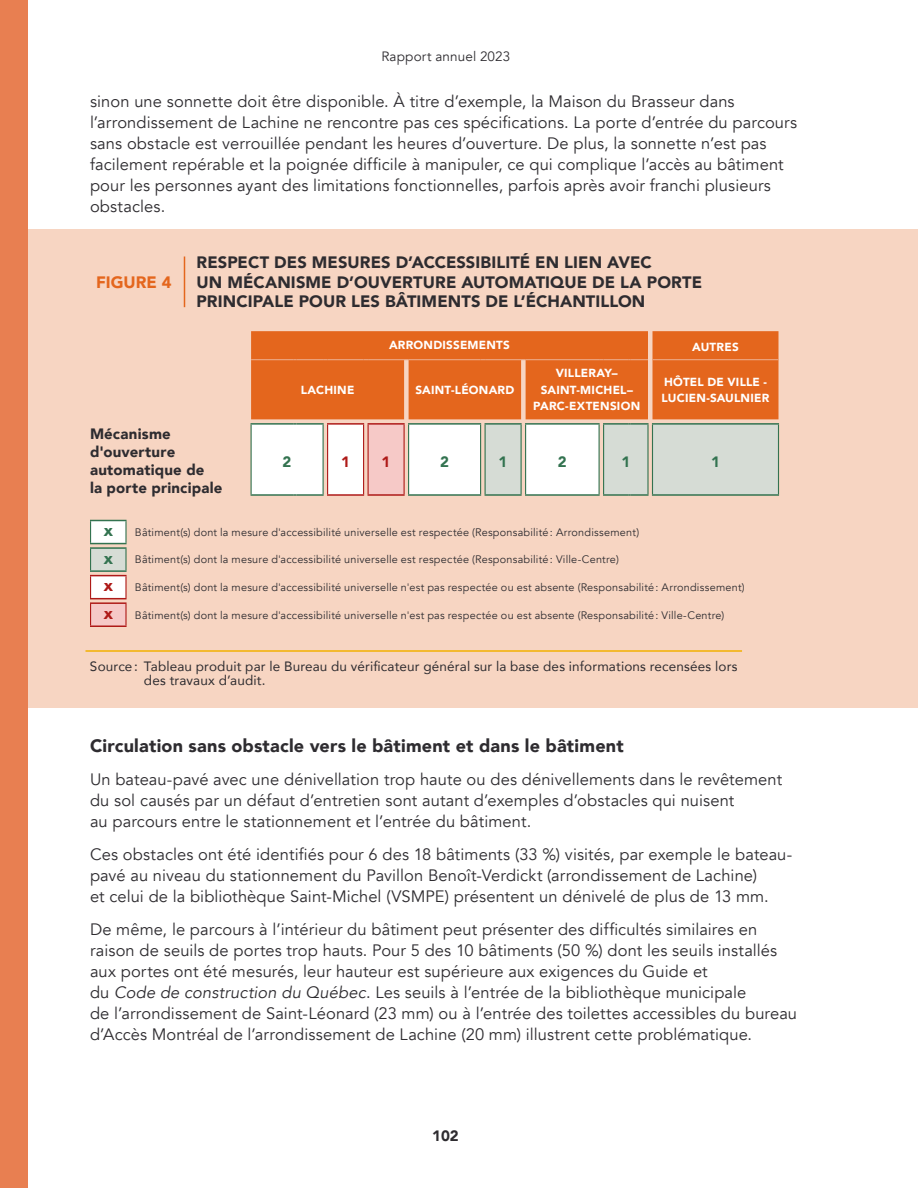
<style>
.page{position:relative;width:918px;height:1188px;background:#fff}
.page>*{position:absolute;margin:0;border:0;box-sizing:border-box;transform-origin:0 0}
.t1{font:900 18px "Avenir";letter-spacing:.01em;color:#2e2c30}
.t2{font:16.5px/21px "Avenir";letter-spacing:.005em;color:#2e2c30}
.t3{font:900 16.5px/19.5px "Avenir";letter-spacing:.005em;color:#2e2c30}
.t4{font:900 16.5px "Avenir";letter-spacing:.005em;color:#e4661d}
.t5{font:900 16.5px "Avenir";color:#337350}
.t6{font:900 16.5px "Avenir";color:#ae1a18}
.t7{font:900 15px/18px "Avenir";letter-spacing:.015em;color:#2e2c30}
.t8{font:900 15px "Avenir";color:#337350}
.t9{font:900 15px "Avenir";color:#ae1a18}
.t10{font:13.5px/15px "Avenir";letter-spacing:.01em;color:#2e2c30}
.t11{font:13.5px "Avenir";letter-spacing:.01em;color:#2e2c30}
.t12{font:900 11.7px/16.5px "Avenir";letter-spacing:.02em;color:#fff;text-align:center}
.t13{font:10.8px "Avenir";letter-spacing:.02em;color:#2e2c30}
.s1{font-style:italic}
</style>
<div class="page">
<div style="left:0;top:229px;width:918px;height:478px;background:#f7d5c2"></div>
<hr style="left:917px;top:89px;width:1px;height:588px;background:#f7d5c2">
<hr style="left:86px;top:650px;width:656px;height:2px;background:#f3b002">
<hr style="left:184px;top:257px;width:1px;height:50px;background:#e4661d">
<div style="left:251px;top:331px;width:527px;height:88px;background:#e4661d"></div>
<hr style="left:251px;top:359px;width:42px;height:1px;background:#eda885">
<svg style="left:293px;top:359px;width:35px;height:1px"></svg>
<hr style="left:328px;top:359px;width:36px;height:1px;background:#eda885">
<hr style="left:368px;top:359px;width:36px;height:1px;background:#eda885">
<hr style="left:409px;top:359px;width:72px;height:1px;background:#eda885">
<hr style="left:485px;top:359px;width:36px;height:1px;background:#eda885">
<hr style="left:526px;top:359px;width:73px;height:1px;background:#eda885">
<svg style="left:599px;top:359px;width:49px;height:1px"></svg>
<hr style="left:652px;top:359px;width:126px;height:1px;background:#eda885">
<hr style="left:778px;top:425px;width:1px;height:69px;background:#337350">
<svg style="left:251px;top:423px;width:527px;height:73px;background:#e4e2dd"></svg>
<hr style="left:652px;top:423px;width:127px;height:2px;background:#337350">
<hr style="left:652px;top:494px;width:127px;height:2px;background:#337350">
<hr style="left:125px;top:576px;width:2px;height:22px;background:#ae1a18">
<hr style="left:125px;top:604px;width:2px;height:22px;background:#ae1a18">
<hr style="left:125px;top:521px;width:2px;height:22px;background:#337350">
<svg style="left:90px;top:521px;width:36px;height:105px"></svg>
<hr style="left:125px;top:549px;width:2px;height:21px;background:#337350">
<hr style="left:90px;top:520px;width:37px;height:1px;background:#337350">
<hr style="left:90px;top:543px;width:37px;height:1px;background:#337350">
<hr style="left:90px;top:547px;width:37px;height:2px;background:#337350">
<hr style="left:90px;top:570px;width:37px;height:2px;background:#337350">
<hr style="left:90px;top:575px;width:37px;height:1px;background:#ae1a18">
<hr style="left:90px;top:598px;width:37px;height:1px;background:#ae1a18">
<hr style="left:90px;top:602px;width:37px;height:2px;background:#ae1a18">
<hr style="left:90px;top:626px;width:37px;height:1px;background:#ae1a18">
<div style="left:0;top:0;width:27px;height:1188px;background:#e87f51"></div>
<p class="t11" style="left:382px;top:48px;width:130px">Rapport annuel 2023</p>
<p class="t2" style="left:90px;top:91px;width:709px">sinon une sonnette doit être disponible. À titre d’exemple, la Maison du Brasseur dans l’arrondissement de Lachine ne rencontre pas ces spécifications. La porte d’entrée du parcours sans obstacle est verrouillée pendant les heures d’ouverture. De plus, la sonnette n’est pas facilement repérable et la poignée difficile à manipuler, ce qui complique l’accès au bâtiment pour les personnes ayant des limitations fonctionnelles, parfois après avoir franchi plusieurs obstacles.</p>
<p class="t4" style="left:96px;top:268px;width:77px">FIGURE 4</p>
<p class="t3" style="left:197px;top:252px;width:507px">RESPECT DES MESURES D’ACCESSIBILITÉ EN LIEN AVEC<br>UN MÉCANISME D’OUVERTURE AUTOMATIQUE DE LA PORTE<br>PRINCIPALE POUR LES BÂTIMENTS DE L’ÉCHANTILLON</p>
<p class="t12" style="left:389px;top:336px;width:122px">ARRONDISSEMENTS</p>
<p class="t12" style="left:692px;top:339px;width:48px">AUTRES</p>
<p class="t12" style="left:301px;top:381px;width:55px">LACHINE</p>
<p class="t12" style="left:415px;top:381px;width:101px">SAINT-LÉONARD</p>
<p class="t12" style="left:533px;top:365px;width:108px">VILLERAY–<br>SAINT-MICHEL–<br>PARC-EXTENSION</p>
<p class="t12" style="left:662px;top:373px;width:109px;text-align:left">HÔTEL DE VILLE -<br>LUCIEN-SAULNIER</p>
<p class="t7" style="left:90px;top:424px;width:134px">Mécanisme d'ouverture automatique de<br>la porte principale</p>
<p class="t8" style="left:283px;top:449px;width:10px">2</p>
<p class="t9" style="left:341px;top:449px;width:10px">1</p>
<p class="t9" style="left:382px;top:449px;width:10px">1</p>
<p class="t8" style="left:440px;top:449px;width:10px">2</p>
<p class="t8" style="left:499px;top:449px;width:10px">1</p>
<p class="t8" style="left:558px;top:449px;width:10px">2</p>
<p class="t8" style="left:621px;top:449px;width:10px">1</p>
<p class="t8" style="left:711px;top:449px;width:10px">1</p>
<p class="t5" style="left:104px;top:516px;width:11px">x</p>
<p class="t13" style="left:135px;top:526px;width:506px">Bâtiment(s) dont la mesure d'accessibilité universelle est respectée (Responsabilité: Arrondissement)</p>
<p class="t5" style="left:104px;top:544px;width:11px">x</p>
<p class="t13" style="left:135px;top:553px;width:485px">Bâtiment(s) dont la mesure d'accessibilité universelle est respectée (Responsabilité: Ville-Centre)</p>
<p class="t6" style="left:104px;top:572px;width:11px">x</p>
<p class="t13" style="left:135px;top:581px;width:611px">Bâtiment(s) dont la mesure d'accessibilité universelle n'est pas respectée ou est absente (Responsabilité: Arrondissement)</p>
<p class="t6" style="left:104px;top:599px;width:11px">x</p>
<p class="t13" style="left:135px;top:608px;width:591px">Bâtiment(s) dont la mesure d'accessibilité universelle n'est pas respectée ou est absente (Responsabilité: Ville-Centre)</p>
<p class="t10" style="left:144px;top:658px;width:595px;text-indent:-54px">Source : Tableau produit par le Bureau du vérificateur général sur la base des informations recensées lors des travaux d’audit.</p>
<p class="t1" style="left:90px;top:730px;width:535px">Circulation sans obstacle vers le bâtiment et dans le bâtiment</p>
<p class="t2" style="left:90px;top:769px;width:694px">Un bateau-pavé avec une dénivellation trop haute ou des dénivellements dans le revêtement du sol causés par un défaut d’entretien sont autant d’exemples d’obstacles qui nuisent<br>au parcours entre le stationnement et l’entrée du bâtiment.</p>
<p class="t2" style="left:90px;top:844px;width:704px">Ces obstacles ont été identifiés pour 6 des 18 bâtiments (33 %) visités, par exemple le bateau&shy;pavé au niveau du stationnement du Pavillon Benoît-Verdickt (arrondissement de Lachine)<br>et celui de la bibliothèque Saint-Michel (VSMPE) présentent un dénivelé de plus de 13 mm.</p>
<p class="t2" style="left:90px;top:919px;width:709px">De même, le parcours à l’intérieur du bâtiment peut présenter des difficultés similaires en raison de seuils de portes trop hauts. Pour 5 des 10 bâtiments (50 %) dont les seuils installés aux portes ont été mesurés, leur hauteur est supérieure aux exigences du Guide et<br>du <span class="s1">Code de construction du Québec</span>. Les seuils à l’entrée de la bibliothèque municipale<br>de l’arrondissement de Saint-Léonard (23 mm) ou à l’entrée des toilettes accessibles du bureau d’Accès Montréal de l’arrondissement de Lachine (20 mm) illustrent cette problématique.</p>
<p class="t7" style="left:432px;top:1127px;width:28px">102</p>
</div>
